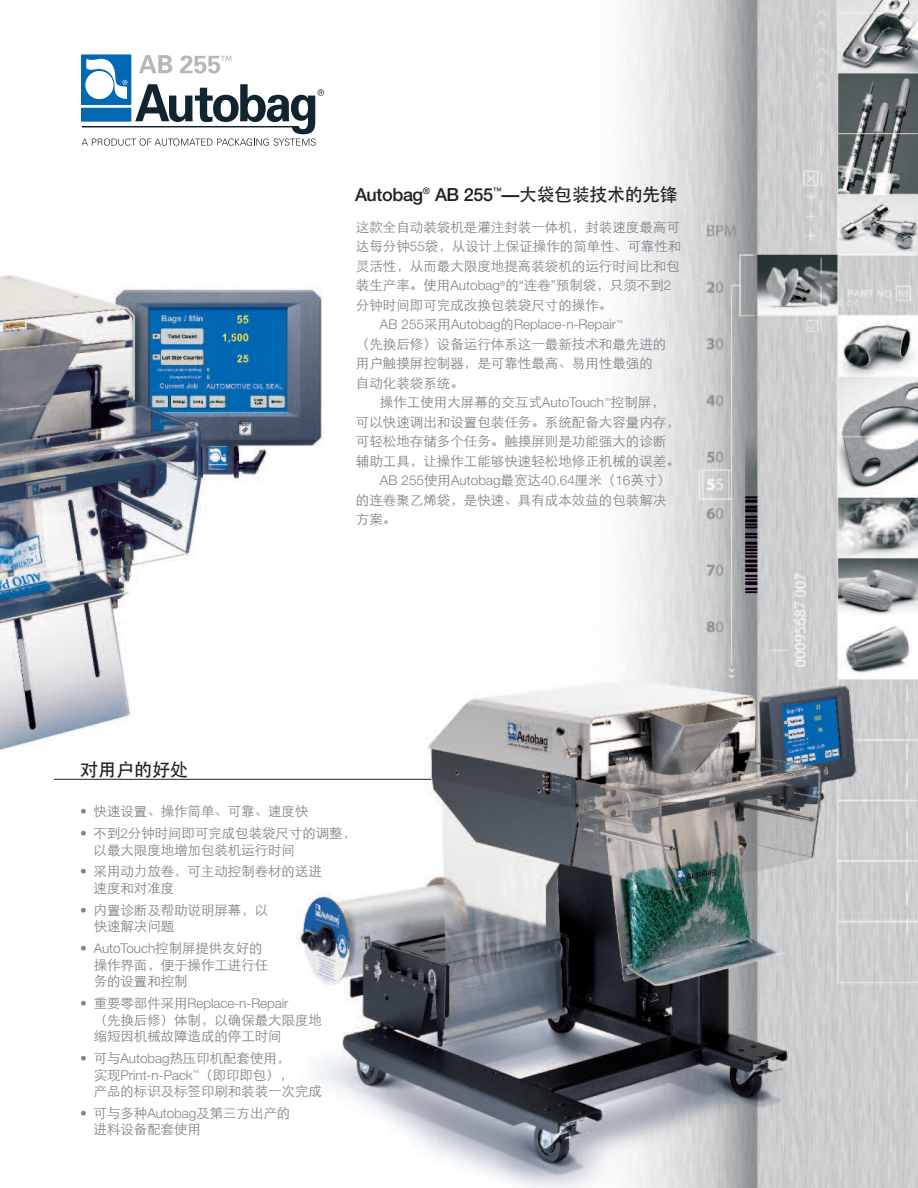
<style>
.page{position:relative;width:918px;height:1188px;background:#fff}
.page>*{position:absolute;margin:0;border:0;box-sizing:border-box;transform-origin:0 0}
.t1{font:500 18px "Helvetica Neue";letter-spacing:-.02em;color:#231f20}
.t2{font:18px "ST Heiti";color:#231f20}
.t3{font:13.5px/19.5px "ST Xihei";color:#80838a}
.t4{font:300 13.5px "Helvetica Neue";color:#80838a}
.s1{font-family:"ST Heiti";font-weight:400}
.s2{font-family:"Helvetica Neue";font-weight:300}
.s3{font-family:"ST Xihei";font-weight:400}
</style>
<div class="page">
<img style="left:296px;top:0;width:622px;height:1188px">
<div style="left:0;top:240px;width:379px;height:614px;background:#fff"></div>
<img style="left:0;top:275px;width:330px;height:504px">
<hr style="left:54px;top:779px;width:377px;height:1px;background:#231f20">
<svg style="left:82px;top:55px;width:242px;height:91px"></svg>
<h1 class="t1" style="left:355px;top:188px;width:324px">Autobag<sup>®</sup> AB 255<sup>™</sup>—<span class="s1">大袋包装技术的先锋</span></h1>
<p class="t3" style="left:356px;top:217px;width:327px">这款全自动装袋机是灌注封装一体机，封装速度最高可达每分钟<span class="s2">55</span>袋，从设计上保证操作的简单性、可靠性和灵活性，从而最大限度地提高装袋机的运行时间比和包装生产率。使用<span class="s2">Autobag</span><sup>®</sup>的<span class="s2">“</span>连卷<span class="s2">”</span>预制袋，只须不到<span class="s2">2</span>分钟时间即可完成改换包装袋尺寸的操作。</p>
<p class="t4" style="left:380px;top:320px;width:244px">AB 255<span class="s3">采用</span>Autobag<span class="s3">的</span>Replace-n-Repair<sup>™</sup></p>
<p class="t3" style="left:356px;top:334px;width:312px">（先换后修）设备运行体系这一最新技术和最先进的用户触摸屏控制器，是可靠性最高、易用性最强的自动化装袋系统。</p>
<p class="t3" style="left:356px;top:393px;width:325px;text-indent:24px">操作工使用大屏幕的交互式<span class="s2">AutoTouch</span><sup>™</sup>控制屏，可以快速调出和设置包装任务。系统配备大容量内存，可轻松地存储多个任务。触摸屏则是功能强大的诊断辅助工具，让操作工能够快速轻松地修正机械的误差。</p>
<p class="t4" style="left:380px;top:476px;width:292px">AB 255<span class="s3">使用</span>Autobag<span class="s3">最宽达</span>40.64<span class="s3">厘米（</span>16<span class="s3">英寸）</span></p>
<p class="t3" style="left:356px;top:490px;width:312px">的连卷聚乙烯袋，是快速、具有成本效益的包装解决方案。</p>
<h1 class="t2" style="left:80px;top:761px;width:109px">对用户的好处</h1>
<p class="t3" style="left:80px;top:802px;width:230px"><span class="s2">•</span> 快速设置、操作简单、可靠、速度快</p>
<p class="t3" style="left:94px;top:825px;width:264px;line-height:16.5px;text-indent:-14px"><span class="s2">•</span> 不到<span class="s2">2</span>分钟时间即可完成包装袋尺寸的调整，以最大限度地增加包装机运行时间</p>
<p class="t3" style="left:94px;top:863px;width:230px;line-height:16.5px;text-indent:-14px"><span class="s2">•</span> 采用动力放卷，可主动控制卷材的送进速度和对准度</p>
<p class="t3" style="left:94px;top:902px;width:176px;line-height:16.5px;text-indent:-14px"><span class="s2">•</span> 内置诊断及帮助说明屏幕，以快速解决问题</p>
<p class="t4" style="left:80px;top:944px;width:184px">• AutoTouch<span class="s3">控制屏提供友好的</span></p>
<p class="t3" style="left:94px;top:957px;width:176px;line-height:16.5px">操作界面，便于操作工进行任务的设置和控制</p>
<p class="t4" style="left:80px;top:999px;width:210px">• <span class="s3">重要零部件采用</span>Replace-n-Repair</p>
<p class="t3" style="left:94px;top:1012px;width:230px;line-height:16.5px">（先换后修）体制，以确保最大限度地缩短因机械故障造成的停工时间</p>
<p class="t3" style="left:80px;top:1048px;width:212px"><span class="s2">•</span> 可与<span class="s2">Autobag</span>热压印机配套使用，</p>
<p class="t4" style="left:94px;top:1070px;width:201px"><span class="s3">实现</span>Print-n-Pack<sup>™</sup><span class="s3">（即印即包），</span></p>
<p class="t3" style="left:94px;top:1081px;width:230px">产品的标识及标签印刷和装装一次完成</p>
<p class="t3" style="left:94px;top:1105px;width:198px;line-height:16.5px;text-indent:-14px"><span class="s2">•</span> 可与多种<span class="s2">Autobag</span>及第三方出产的进料设备配套使用</p>
</div>
